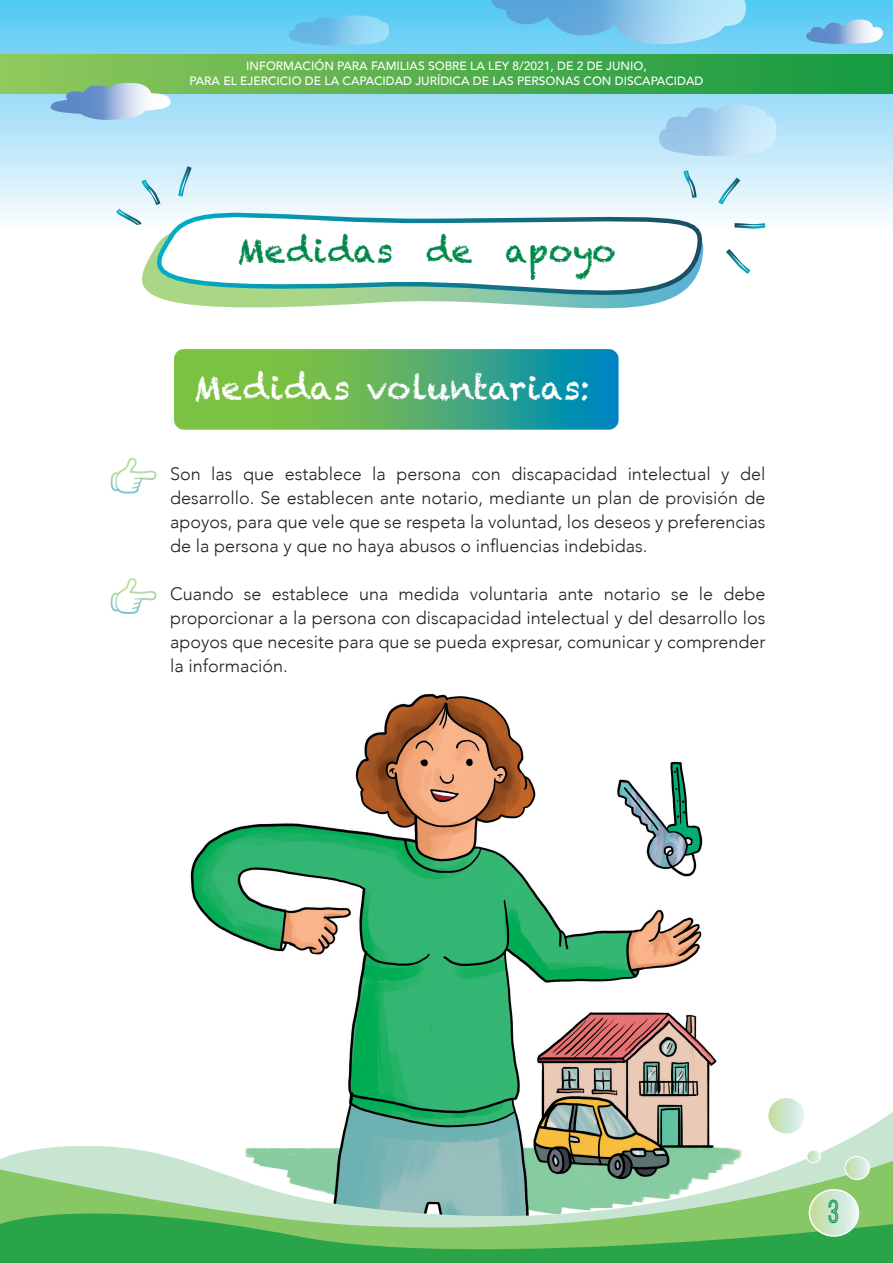
<style>
.page{position:relative;width:893px;height:1263px;background:#fff}
.page>*{position:absolute;margin:0;border:0;box-sizing:border-box;transform-origin:0 0}
.t1{font:34.5px "Ostrich Sans Inline";color:#00884b}
.t2{font:33px "Chalkduster";letter-spacing:.01em;color:#fff}
.t3{font:33px "Chalkduster";letter-spacing:.01em;color:#00884b}
.t4{font:300 18px/24px "Avenir";color:#231f20;text-align:justify}
.t5{font:500 12px "Avenir";color:#fff}
</style>
<div class="page">
<img style="left:190px;top:694px;width:527px;height:417px">
<svg style="left:0;top:0;width:893px;height:219px;background:#aae2f8"></svg>
<svg style="left:0;top:1111px;width:893px;height:50px"></svg>
<svg style="left:0;top:1161px;width:893px;height:32px;background:#a4cdb4"></svg>
<svg style="left:0;top:1193px;width:893px;height:70px;background:#6abc71"></svg>
<svg style="left:809px;top:1190px;width:49px;height:46px;background:#bee0b9"></svg>
<div style="left:809px;top:1189px;width:50px;height:48px;border:2px solid #fff;border-radius:50%"></div>
<div style="left:0;top:54px;width:893px;height:40px;background:linear-gradient(to right,#93c75b,#149841)"></div>
<svg style="left:767px;top:1096px;width:39px;height:39px"></svg>
<div style="left:765px;top:1095px;width:42px;height:41px;border:3px solid #fff;border-radius:50%"></div>
<svg style="left:845px;top:1156px;width:24px;height:23px"></svg>
<div style="left:844px;top:1156px;width:26px;height:24px;border:1px solid #fff;border-radius:50%"></div>
<svg style="left:807px;top:1150px;width:13px;height:13px"></svg>
<div style="left:806px;top:1149px;width:15px;height:14px;border:1px solid #fff;border-radius:50%"></div>
<svg style="left:492px;top:0;width:254px;height:46px;background:#80c8ed"></svg>
<svg style="left:658px;top:103px;width:119px;height:54px;background:#afd8f2"></svg>
<svg style="left:50px;top:83px;width:121px;height:38px;background:#9dc2ce"></svg>
<svg style="left:288px;top:14px;width:101px;height:32px;background:#76c9ef"></svg>
<svg style="left:805px;top:20px;width:78px;height:24px;background:#94c1e5"></svg>
<svg style="left:142px;top:200px;width:570px;height:109px"></svg>
<svg style="left:112px;top:175px;width:52px;height:54px"></svg>
<svg style="left:176px;top:163px;width:18px;height:38px"></svg>
<svg style="left:681px;top:166px;width:18px;height:36px"></svg>
<svg style="left:726px;top:249px;width:25px;height:25px"></svg>
<svg style="left:734px;top:223px;width:32px;height:6px"></svg>
<svg style="left:716px;top:174px;width:27px;height:34px"></svg>
<svg style="left:175px;top:350px;width:442px;height:79px;background:#50ad6e"></svg>
<div style="left:170px;top:345px;width:452px;height:89px;border:4px solid #fff;border-radius:12px"></div>
<svg style="left:111px;top:578px;width:46px;height:36px"></svg>
<svg style="left:111px;top:457px;width:46px;height:37px"></svg>
<p class="t5" style="left:246px;top:56px;width:402px">INFORMACIÓN PARA FAMILIAS SOBRE LA LEY 8/2021, DE 2 DE JUNIO,</p>
<p class="t5" style="left:190px;top:71px;width:515px">PARA EL EJERCICIO DE LA CAPACIDAD JURÍDICA DE LAS PERSONAS CON DISCAPACIDAD</p>
<p class="t3" style="left:237px;top:232px;width:380px">Medidas de apoyo</p>
<p class="t2" style="left:194px;top:368px;width:398px">Medidas voluntarias:</p>
<p class="t4" style="left:170px;top:462px;width:597px">Son las que establece la persona con discapacidad intelectual y del desarrollo. Se establecen ante notario, mediante un plan de provisión de apoyos, para que vele que se respeta la voluntad, los deseos y preferencias de la persona y que no haya abusos o influencias indebidas.</p>
<p class="t4" style="left:170px;top:582px;width:597px">Cuando se establece una medida voluntaria ante notario se le debe proporcionar a la persona con discapacidad intelectual y del desarrollo los apoyos que necesite para que se pueda expresar, comunicar y comprender la información.</p>
<p class="t1" style="left:829px;top:1194px;width:13px">3</p>
</div>
